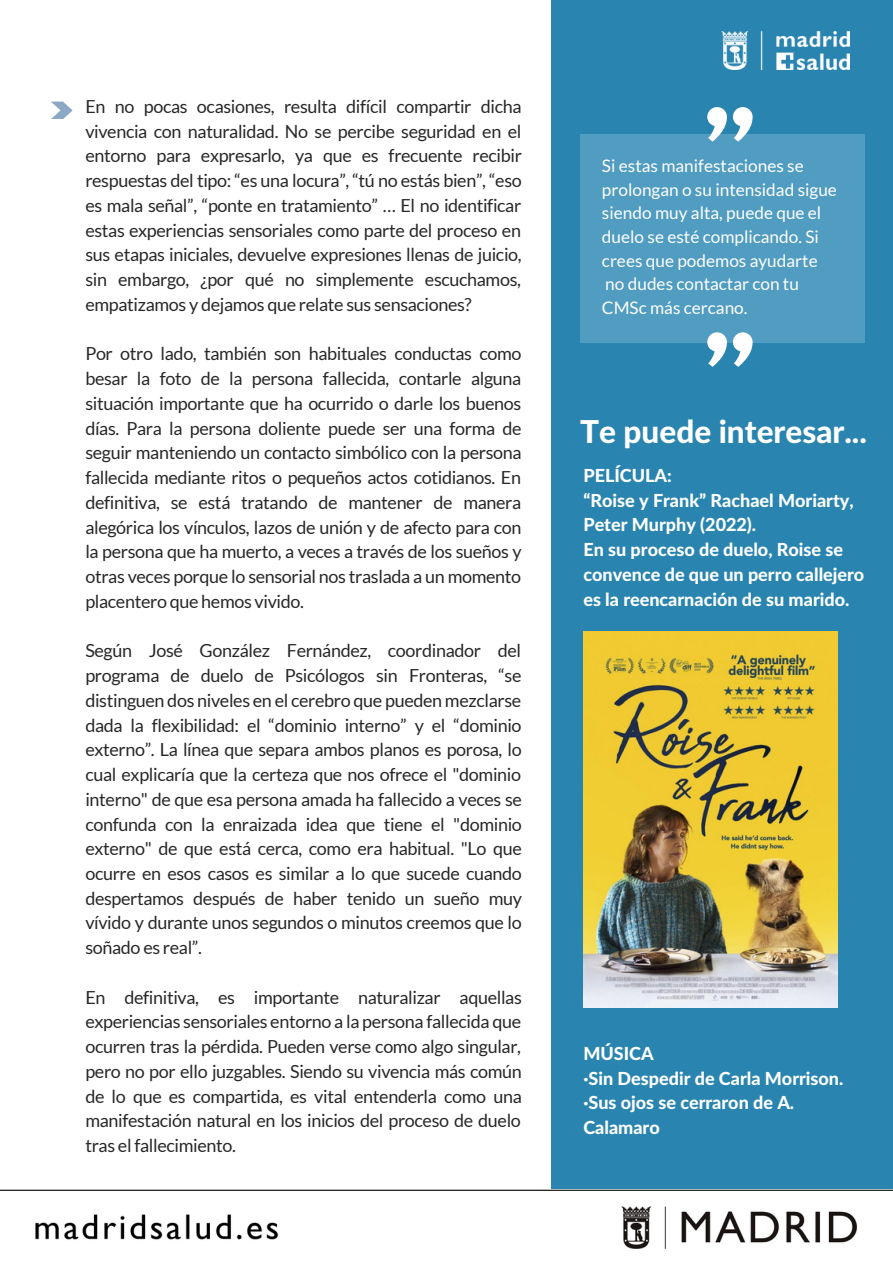
<style>
.page{position:relative;width:893px;height:1264px;background:#fff}
.page>*{position:absolute;margin:0;border:0;box-sizing:border-box;transform-origin:0 0}
.t1{font:700 85.8px "League Spartan";color:#fff}
.t2{font:800 31.5px "Lato Latin";color:#fff}
.t3{font:18px/24.8px "Lato";letter-spacing:-.02em;color:#282828;text-align:justify}
.t4{font:800 18px/24.8px "Lato Latin";color:#fff}
.t5{font:17.25px/23.5px "Lato";color:#fff}
</style>
<div class="page">
<div style="left:551px;top:0;width:341px;height:1189px;background:#2985af"></div>
<img style="left:721px;top:31px;width:128px;height:39px">
<img style="left:0;top:1190px;width:892px;height:59px">
<hr style="left:0;top:1189px;width:892px;height:1px;background:#000">
<svg style="left:51px;top:102px;width:22px;height:17px"></svg>
<div style="left:580px;top:134px;width:284px;height:208px;background:#519cc1"></div>
<img style="left:583px;top:631px;width:254px;height:376px">
<p class="t3" style="left:85px;top:94px;width:438px">En no pocas ocasiones, resulta difícil compartir dicha vivencia con naturalidad. No se percibe seguridad en el entorno para expresarlo, ya que es frecuente recibir respuestas del tipo: “es una locura”, “tú no estás bien”, “eso es mala señal”, “ponte en tratamiento” … El no identificar estas experiencias sensoriales como parte del proceso en sus etapas iniciales, devuelve expresiones llenas de juicio, sin embargo, ¿por qué no simplemente escuchamos, empatizamos y dejamos que relate sus sensaciones?</p>
<p class="t3" style="left:85px;top:341px;width:438px">Por otro lado, también son habituales conductas como besar la foto de la persona fallecida, contarle alguna situación importante que ha ocurrido o darle los buenos días. Para la persona doliente puede ser una forma de seguir manteniendo un contacto simbólico con la persona fallecida mediante ritos o pequeños actos cotidianos. En definitiva, se está tratando de mantener de manera alegórica los vínculos, lazos de unión y de afecto para con la persona que ha muerto, a veces a través de los sueños y otras veces porque lo sensorial nos traslada a un momento placentero que hemos vivido.</p>
<p class="t3" style="left:85px;top:638px;width:438px">Según José González Fernández, coordinador del programa de duelo de Psicólogos sin Fronteras, “se distinguen dos niveles en el cerebro que pueden mezclarse dada la flexibilidad: el “dominio interno” y el “dominio externo”. La línea que separa ambos planos es porosa, lo cual explicaría que la certeza que nos ofrece el "dominio interno" de que esa persona amada ha fallecido a veces se confunda con la enraizada idea que tiene el "dominio externo" de que está cerca, como era habitual. "Lo que ocurre en esos casos es similar a lo que sucede cuando despertamos después de haber tenido un sueño muy vívido y durante unos segundos o minutos creemos que lo soñado es real”.</p>
<p class="t3" style="left:85px;top:984px;width:438px">En definitiva, es importante naturalizar aquellas experiencias sensoriales entorno a la persona fallecida que ocurren tras la pérdida. Pueden verse como algo singular, pero no por ello juzgables. Siendo su vivencia más común de lo que es compartida, es vital entenderla como una manifestación natural en los inicios del proceso de duelo tras el fallecimiento.</p>
<p class="t1" style="left:702px;top:48px;width:57px">,,</p>
<p class="t5" style="left:602px;top:154px;width:236px">Si estas manifestaciones se prolongan o su intensidad sigue siendo muy alta, puede que el duelo se esté complicando. Si crees que podemos ayudarte no dudes contactar con tu<br>CMSc más cercano.</p>
<p class="t1" style="left:702px;top:273px;width:57px">,,</p>
<p class="t2" style="left:580px;top:417px;width:288px">Te puede interesar...</p>
<p class="t4" style="left:583px;top:464px;width:90px">PELÍCULA:</p>
<p class="t4" style="left:583px;top:488px;width:272px">“Roise y Frank” Rachael Moriarty,<br>Peter Murphy (2022).</p>
<p class="t4" style="left:583px;top:538px;width:282px">En su proceso de duelo, Roise se convence de que un perro callejero es la reencarnación de su marido.</p>
<p class="t4" style="left:583px;top:1042px;width:72px">MÚSICA</p>
<p class="t4" style="left:583px;top:1066px;width:261px">·Sin Despedir de Carla Morrison.</p>
<p class="t4" style="left:583px;top:1091px;width:212px">·Sus ojos se cerraron de A.<br>Calamaro</p>
</div>
